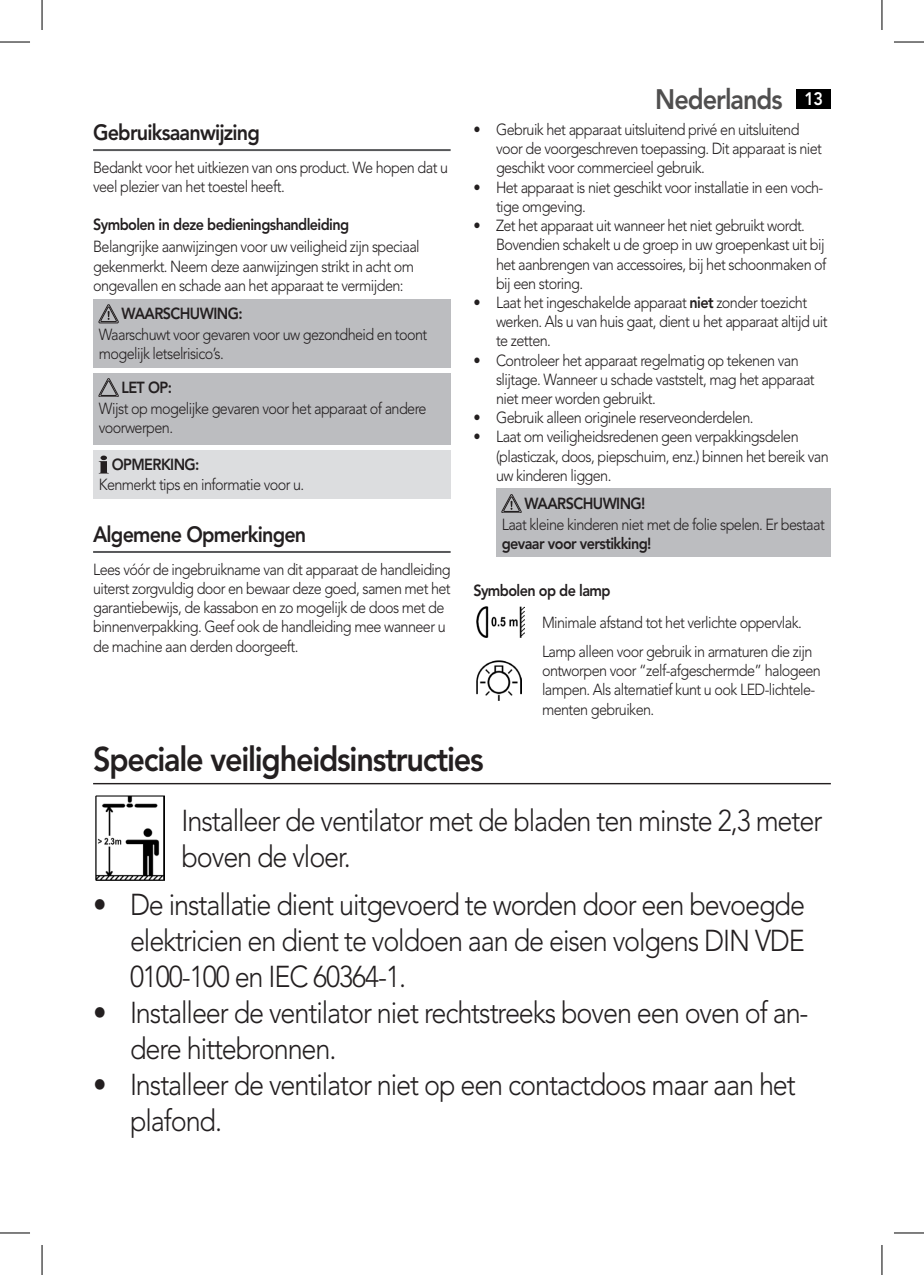
<style>
.page{position:relative;width:924px;height:1275px;background:#fff}
.page>*{position:absolute;margin:0;border:0;box-sizing:border-box;transform-origin:0 0}
.t1{font:800 34px "Avenir LT Pro";letter-spacing:-.04em;color:#231f20;scale:.9 1}
.t2{font:300 30px/36px "Avenir LT Pro";letter-spacing:-.04em;color:#231f20;scale:.9 1}
.t3{font:800 28px "Avenir LT Pro";letter-spacing:-.04em;color:#504f4f;scale:.9 1}
.t4{font:800 22px "Avenir LT Pro";letter-spacing:-.04em;color:#231f20;scale:.9 1}
.t5{font:300 16px/19.2px "Avenir LT Pro";letter-spacing:-.04em;color:#231f20;scale:.9 1}
.t6{font:800 16px "Avenir LT Pro";letter-spacing:-.04em;color:#231f20;scale:.9 1}
.s1{font-size:18px;color:#fff}
.s2{font-weight:800}
</style>
<div class="page">
<div style="left:796px;top:89px;width:34px;height:20px;background:#000"></div>
<hr style="left:93px;top:149px;width:357px;height:2px;background:#57585a">
<hr style="left:93px;top:551px;width:357px;height:2px;background:#57585a">
<div style="left:93px;top:299px;width:357px;height:68px;background:#bcbdc0"></div>
<svg style="left:99px;top:304px;width:19px;height:19px"></svg>
<div style="left:93px;top:373px;width:357px;height:71px;background:#bcbdc0"></div>
<svg style="left:99px;top:378px;width:19px;height:19px"></svg>
<div style="left:93px;top:450px;width:357px;height:48px;background:#dcdddf"></div>
<svg style="left:99px;top:455px;width:9px;height:18px"></svg>
<div style="left:496px;top:489px;width:334px;height:68px;background:#bcbdc0"></div>
<svg style="left:501px;top:494px;width:20px;height:19px"></svg>
<img style="left:476px;top:606px;width:48px;height:31px">
<img style="left:476px;top:660px;width:45px;height:40px">
<hr style="left:93px;top:783px;width:737px;height:1px;background:#231f20">
<img style="left:96px;top:795px;width:68px;height:85px">
<hr style="left:0;top:42px;width:30px;height:1px;background:#000">
<hr style="left:893px;top:42px;width:30px;height:1px;background:#000">
<hr style="left:0;top:1232px;width:30px;height:1px;background:#000">
<hr style="left:893px;top:1232px;width:30px;height:1px;background:#000">
<hr style="left:42px;top:0;width:1px;height:30px;background:#000">
<hr style="left:42px;top:1245px;width:1px;height:30px;background:#000">
<hr style="left:881px;top:0;width:1px;height:30px;background:#000">
<hr style="left:881px;top:1245px;width:1px;height:30px;background:#000">
<h3 class="t3" style="left:655px;top:82px;width:188px">Nederlands <span class="s1">13</span></h3>
<p class="t5" style="left:496px;top:120px;width:363px;text-indent:-23px">• Gebruik het apparaat uitsluitend privé en uitsluitend voor de voorgeschreven toepassing. Dit apparaat is niet geschikt voor commercieel gebruik.</p>
<p class="t5" style="left:496px;top:178px;width:365px;text-indent:-23px">• Het apparaat is niet geschikt voor installatie in een voch&shy;tige omgeving.</p>
<p class="t5" style="left:496px;top:216px;width:368px;text-indent:-23px">• Zet het apparaat uit wanneer het niet gebruikt wordt.<br>Bovendien schakelt u de groep in uw groepenkast uit bij het aanbrengen van accessoires, bij het schoonmaken of bij een storing.</p>
<p class="t5" style="left:496px;top:293px;width:370px;text-indent:-23px">• Laat het ingeschakelde apparaat <span class="s2">niet</span> zonder toezicht werken. Als u van huis gaat, dient u het apparaat altijd uit te zetten.</p>
<p class="t5" style="left:496px;top:350px;width:355px;text-indent:-23px">• Controleer het apparaat regelmatig op tekenen van slijtage. Wanneer u schade vaststelt, mag het apparaat niet meer worden gebruikt.</p>
<p class="t5" style="left:473px;top:408px;width:313px">• Gebruik alleen originele reserveonderdelen.</p>
<p class="t5" style="left:496px;top:427px;width:371px;text-indent:-23px">• Laat om veiligheidsredenen geen verpakkingsdelen (plasticzak, doos, piepschuim, enz.) binnen het bereik van uw kinderen liggen.</p>
<p class="t6" style="left:524px;top:494px;width:136px">WAARSCHUWING!</p>
<p class="t5" style="left:501px;top:515px;width:360px">Laat kleine kinderen niet met de folie spelen. Er bestaat</p>
<p class="t6" style="left:501px;top:534px;width:168px">gevaar voor verstikking!</p>
<p class="t6" style="left:473px;top:580px;width:154px">Symbolen op de lamp</p>
<p class="t5" style="left:541px;top:607px;width:302px;line-height:29.2px">Minimale afstand tot het verlichte oppervlak.<br>Lamp alleen voor gebruik in armaturen die zijn</p>
<p class="t5" style="left:541px;top:661px;width:311px">ontworpen voor “zelf-afgeschermde” halogeen lampen. Als alternatief kunt u ook LED-lichtele&shy;menten gebruiken.</p>
<h1 class="t1" style="left:93px;top:739px;width:435px">Speciale veiligheidsinstructies</h1>
<h2 class="t2" style="left:181px;top:802px;width:713px">Installeer de ventilator met de bladen ten minste 2,3 meter boven de vloer.</h2>
<h2 class="t2" style="left:130px;top:886px;width:751px;text-align:justify;text-indent:-37px">• De installatie dient uitgevoerd te worden door een bevoegde elektricien en dient te voldoen aan de eisen volgens DIN VDE 0100-100 en IEC 60364-1.</h2>
<h2 class="t2" style="left:130px;top:994px;width:755px;text-indent:-37px">• Installeer de ventilator niet rechtstreeks boven een oven of an&shy;dere hittebronnen.</h2>
<h2 class="t2" style="left:130px;top:1066px;width:741px;text-indent:-37px">• Installeer de ventilator niet op een contactdoos maar aan het plafond.</h2>
<h3 class="t4" style="left:93px;top:119px;width:187px">Gebruiksaanwijzing</h3>
<p class="t5" style="left:93px;top:158px;width:396px">Bedankt voor het uitkiezen van ons product. We hopen dat u veel plezier van het toestel heeft.</p>
<p class="t6" style="left:93px;top:215px;width:286px">Symbolen in deze bedieningshandleiding</p>
<p class="t5" style="left:93px;top:237px;width:364px">Belangrijke aanwijzingen voor uw veiligheid zijn speciaal gekenmerkt. Neem deze aanwijzingen strikt in acht om ongevallen en schade aan het apparaat te vermijden:</p>
<p class="t6" style="left:121px;top:304px;width:136px">WAARSCHUWING:</p>
<p class="t5" style="left:99px;top:325px;width:366px">Waarschuwt voor gevaren voor uw gezondheid en toont mogelijk letselrisico’s.</p>
<p class="t6" style="left:121px;top:378px;width:57px">LET OP:</p>
<p class="t5" style="left:99px;top:399px;width:365px">Wijst op mogelijke gevaren voor het apparaat of andere voorwerpen.</p>
<p class="t6" style="left:112px;top:455px;width:99px">OPMERKING:</p>
<p class="t5" style="left:99px;top:475px;width:230px">Kenmerkt tips en informatie voor u.</p>
<h3 class="t4" style="left:93px;top:521px;width:238px">Algemene Opmerkingen</h3>
<p class="t5" style="left:93px;top:559px;width:398px">Lees vóór de ingebruikname van dit apparaat de handleiding uiterst zorgvuldig door en bewaar deze goed, samen met het garantiebewijs, de kassabon en zo mogelijk de doos met de binnenverpakking. Geef ook de handleiding mee wanneer u de machine aan derden doorgeeft.</p>
</div>
